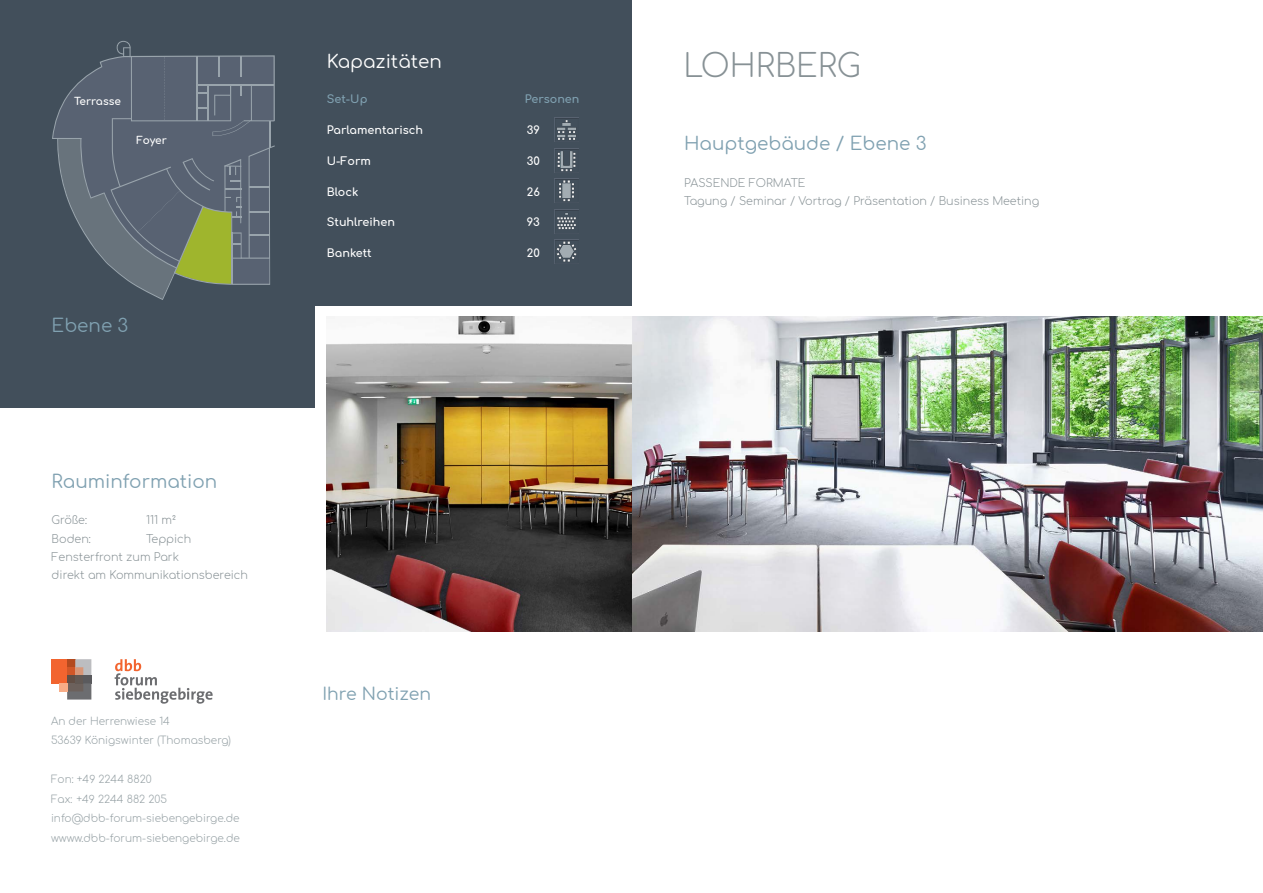
<style>
.page{position:relative;width:1263px;height:893px;background:#fff}
.page>*{position:absolute;margin:0;border:0;box-sizing:border-box;transform-origin:0 0}
.t1{font:300 31.5px "Comfortaa";color:#879195}
.t2{font:18.3px "Comfortaa";color:#80a1b1}
.t3{font:18.3px "Comfortaa";color:#fff}
.t4{font:17.25px "Comfortaa";color:#80a1b1}
.t5{font:300 11.1px/18.3px "Comfortaa";color:#879195}
.t6{font:700 11.1px "Comfortaa";color:#fff}
.t7{font:700 11.1px "Comfortaa";color:#80a1b1}
.t8{font:300 10.5px/19.5px "Comfortaa";color:#949fa3}
.t9{font:700 10.5px "Comfortaa";color:#fff}
</style>
<div class="page">
<div style="left:0;top:0;width:631px;height:407px;background:#424f5b"></div>
<svg style="left:52px;top:41px;width:223px;height:259px"></svg>
<img style="left:631px;top:316px;width:632px;height:315px">
<img style="left:326px;top:316px;width:305px;height:315px">
<div style="left:316px;top:307px;width:10px;height:324px;background:#fff"></div>
<div style="left:316px;top:307px;width:947px;height:9px;background:#fff"></div>
<img style="left:554px;top:240px;width:24px;height:24px">
<img style="left:554px;top:209px;width:25px;height:24px">
<img style="left:554px;top:179px;width:24px;height:24px">
<img style="left:554px;top:148px;width:25px;height:24px">
<img style="left:554px;top:117px;width:25px;height:24px">
<svg style="left:115px;top:659px;width:98px;height:45px"></svg>
<div style="left:51px;top:659px;width:16px;height:24px;background:#f2642f"></div>
<div style="left:67px;top:659px;width:8px;height:8px;background:#b34a1f"></div>
<div style="left:67px;top:667px;width:8px;height:8px;background:#d15728"></div>
<div style="left:67px;top:675px;width:8px;height:8px;background:#624f45"></div>
<svg style="left:75px;top:659px;width:16px;height:16px"></svg>
<div style="left:75px;top:675px;width:8px;height:8px;background:#625954"></div>
<div style="left:83px;top:675px;width:8px;height:8px;background:#5a5a5d"></div>
<svg style="left:67px;top:683px;width:24px;height:17px"></svg>
<div style="left:59px;top:683px;width:8px;height:8px;background:#f8ad87"></div>
<p class="t9" style="left:74px;top:91px;width:48px">Terrasse</p>
<p class="t9" style="left:136px;top:131px;width:32px">Foyer</p>
<h2 class="t2" style="left:52px;top:309px;width:78px">Ebene 3</h2>
<h2 class="t2" style="left:52px;top:465px;width:167px">Rauminformation</h2>
<p class="t5" style="left:52px;top:510px;width:37px">Größe:</p>
<p class="t5" style="left:146px;top:510px;width:32px">111 m²</p>
<p class="t5" style="left:52px;top:528px;width:41px">Boden:</p>
<p class="t5" style="left:52px;top:528px;width:198px;text-indent:94px">Teppich<br>Fensterfront zum Park<br>direkt am Kommunikationsbereich</p>
<p class="t8" style="left:51px;top:710px;width:182px">An der Herrenwiese 14<br>53639 Königswinter (Thomasberg)</p>
<p class="t8" style="left:51px;top:768px;width:190px">Fon: +49 2244 8820<br>Fax: +49 2244 882 205 info@dbb-forum-siebengebirge.de wwww.dbb-forum-siebengebirge.de</p>
<h2 class="t3" style="left:327px;top:45px;width:116px">Kapazitäten</h2>
<p class="t7" style="left:327px;top:88px;width:42px">Set-Up</p>
<p class="t7" style="left:525px;top:88px;width:56px">Personen</p>
<p class="t6" style="left:327px;top:120px;width:98px">Parlamentarisch</p>
<p class="t6" style="left:527px;top:120px;width:15px">39</p>
<p class="t6" style="left:327px;top:151px;width:46px">U-Form</p>
<p class="t6" style="left:527px;top:151px;width:15px">30</p>
<p class="t6" style="left:327px;top:181px;width:33px">Block</p>
<p class="t6" style="left:527px;top:181px;width:15px">26</p>
<p class="t6" style="left:327px;top:212px;width:70px">Stuhlreihen</p>
<p class="t6" style="left:527px;top:212px;width:15px">93</p>
<p class="t6" style="left:327px;top:243px;width:46px">Bankett</p>
<p class="t6" style="left:527px;top:243px;width:14px">20</p>
<h3 class="t4" style="left:322px;top:678px;width:110px">Ihre Notizen</h3>
<h1 class="t1" style="left:683px;top:37px;width:179px">LOHRBERG</h1>
<h2 class="t2" style="left:684px;top:127px;width:244px">Hauptgebäude / Ebene 3</h2>
<p class="t5" style="left:684px;top:172px;width:357px">PASSENDE FORMATE<br>Tagung / Seminar / Vortrag / Präsentation / Business Meeting</p>
</div>
